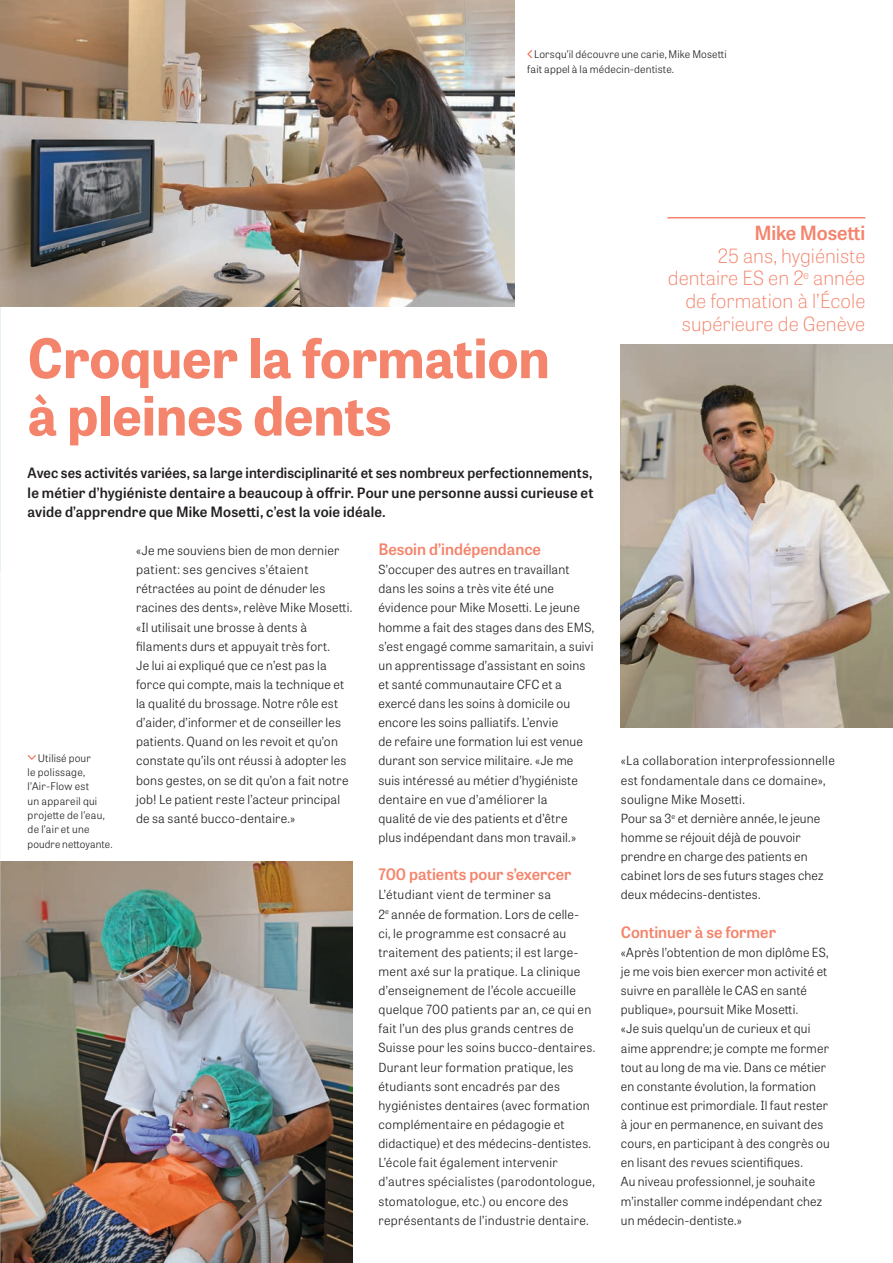
<style>
.page{position:relative;width:893px;height:1263px;background:#fff}
.page>*{position:absolute;margin:0;border:0;box-sizing:border-box;transform-origin:0 0}
.t1{font:700 54px/57.4px "Tablet Gothic";color:#f4846c}
.t2{font:100 19.5px/22.8px "Tablet Gothic";color:#f4846c;text-align:right}
.t3{font:600 19.5px "Tablet Gothic";letter-spacing:-.01em;color:#f4846c}
.t4{font:600 15.75px "Tablet Gothic";color:#f4846c}
.t5{font:600 14.25px/19.2px "Tablet Gothic";letter-spacing:.015em;color:#231f20;text-align:justify}
.t6{font:300 12.6px/19.2px "Tablet Gothic";letter-spacing:.015em;color:#231f20}
.t7{font:300 10.5px/14.4px "Tablet Gothic";letter-spacing:.02em;color:#231f20}
</style>
<div class="page">
<hr style="left:668px;top:217px;width:197px;height:1px;background:#f4846c">
<svg style="left:28px;top:755px;width:8px;height:5px"></svg>
<svg style="left:527px;top:50px;width:5px;height:8px"></svg>
<img style="left:621px;top:344px;width:272px;height:383px">
<img style="left:0;top:861px;width:353px;height:402px">
<hr style="left:0;top:0;width:1px;height:570px;background:#e7f0f6">
<img style="left:0;top:950px;width:1px;height:313px">
<img style="left:0;top:0;width:514px;height:306px">
<p class="t7" style="left:527px;top:47px;width:201px;text-indent:7px">Lorsqu’il découvre une carie, Mike Mosetti fait appel à la médecin-dentiste.</p>
<h1 class="t1" style="left:28px;top:327px;width:524px">Croquer la formation à pleines dents</h1>
<p class="t5" style="left:28px;top:463px;width:567px">Avec ses activités variées, sa large interdisciplinarité et ses nombreux perfectionnements, le métier d’hygiéniste dentaire a beaucoup à offrir. Pour une personne aussi curieuse et avide d’apprendre que Mike Mosetti, c’est la voie idéale.</p>
<p class="t7" style="left:28px;top:750px;width:86px;text-indent:10px">Utilisé pour<br>le polissage, l’Air-Flow est<br>un appareil qui projette de l’eau, de l’air et une poudre nettoyante.</p>
<p class="t6" style="left:136px;top:540px;width:218px">«Je me souviens bien de mon dernier patient: ses gencives s’étaient rétractées au point de dénuder les racines des dents», relève Mike Mosetti. «Il utilisait une brosse à dents à filaments durs et appuyait très fort.<br>Je lui ai expliqué que ce n’est pas la force qui compte, mais la technique et la qualité du brossage. Notre rôle est d’aider, d’informer et de conseiller les patients. Quand on les revoit et qu’on constate qu’ils ont réussi à adopter les bons gestes, on se dit qu’on a fait notre job! Le patient reste l’acteur principal de sa santé bucco-dentaire.»</p>
<p class="t4" style="left:378px;top:538px;width:164px">Besoin d’indépendance</p>
<p class="t6" style="left:378px;top:559px;width:217px">S’occuper des autres en travaillant dans les soins a très vite été une évidence pour Mike Mosetti. Le jeune homme a fait des stages dans des EMS, s’est engagé comme samaritain, a suivi un apprentissage d’assistant en soins et santé communautaire CFC et a exercé dans les soins à domicile ou encore les soins palliatifs. L’envie<br>de refaire une formation lui est venue durant son service militaire. «Je me suis intéressé au métier d’hygiéniste dentaire en vue d’améliorer la<br>qualité de vie des patients et d’être<br>plus indépendant dans mon travail.»</p>
<p class="t4" style="left:378px;top:863px;width:194px">700 patients pour s’exercer</p>
<p class="t6" style="left:378px;top:885px;width:218px">L’étudiant vient de terminer sa<br>2<sup>e</sup> année de formation. Lors de celle-<br>ci, le programme est consacré au traitement des patients; il est large&shy;ment axé sur la pratique. La clinique d’enseignement de l’école accueille quelque 700 patients par an, ce qui en fait l’un des plus grands centres de Suisse pour les soins bucco-dentaires.<br>Durant leur formation pratique, les étudiants sont encadrés par des hygiénistes dentaires (avec formation complémentaire en pédagogie et didactique) et des médecins-dentistes.<br>L’école fait également intervenir d’autres spécialistes (parodontologue, stomatologue, etc.) ou encore des représentants de l’industrie dentaire.</p>
<h2 class="t3" style="left:754px;top:219px;width:112px">Mike Mosetti</h2>
<h2 class="t2" style="left:668px;top:243px;width:199px">25 ans, hygiéniste dentaire ES en 2<sup>e</sup> année de formation à l’École supérieure de Genève</h2>
<p class="t6" style="left:621px;top:751px;width:215px">«La collaboration interprofessionnelle est fondamentale dans ce domaine», souligne Mike Mosetti.<br>Pour sa 3<sup>e</sup> et dernière année, le jeune homme se réjouit déjà de pouvoir prendre en charge des patients en cabinet lors de ses futurs stages chez deux médecins-dentistes.</p>
<p class="t4" style="left:621px;top:921px;width:157px">Continuer à se former</p>
<p class="t6" style="left:621px;top:942px;width:211px">«Après l’obtention de mon diplôme ES, je me vois bien exercer mon activité et suivre en parallèle le CAS en santé publique», poursuit Mike Mosetti.<br>«Je suis quelqu’un de curieux et qui aime apprendre; je compte me former tout au long de ma vie. Dans ce métier en constante évolution, la formation continue est primordiale. Il faut rester à jour en permanence, en suivant des cours, en participant à des congrès ou en lisant des revues scientifiques.<br>Au niveau professionnel, je souhaite m’installer comme indépendant chez un médecin-dentiste.»</p>
</div>
